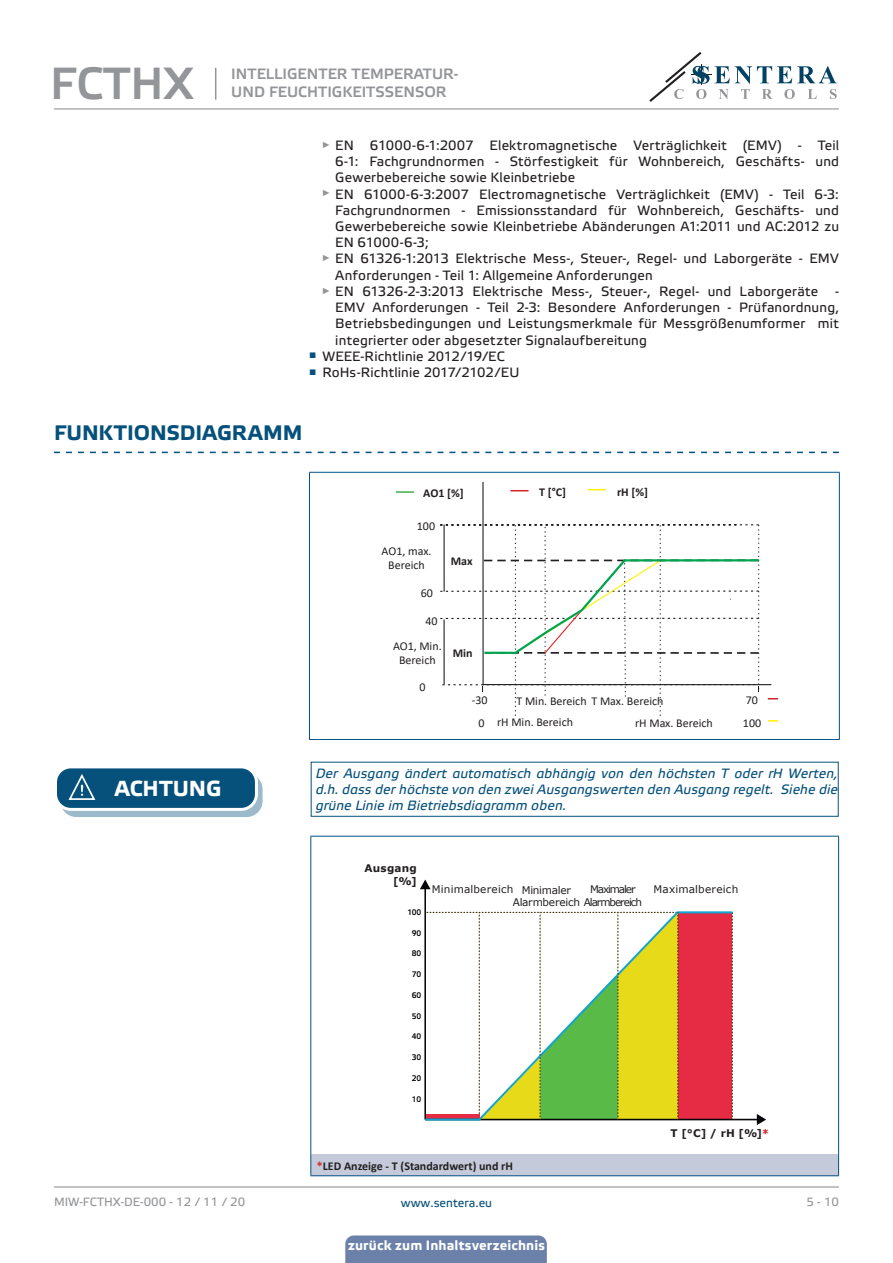
<style>
.page{position:relative;width:893px;height:1263px;background:#fff}
.page>*{position:absolute;margin:0;border:0;box-sizing:border-box;transform-origin:0 0}
.t1{font:45px "Etelka Medium Pro";color:#939598}
.t2{font:700 21.75px "Etelka Text Pro";color:#fff}
.t3{font:700 21px "Etelka Text Pro";letter-spacing:-.005em;color:#06517c}
.t4{font:15px/18px "Etelka Medium Pro";color:#939598}
.t5{font:13.5px/16.2px "Etelka Text Pro";letter-spacing:.015em;color:#231f20;text-align:justify}
.attention{font:italic 13.5px/16.2px "Etelka Text Pro";letter-spacing:.01em;color:#06517c;text-align:justify}
.t6{font:700 13.5px "Etelka Text Pro";letter-spacing:.015em;color:#fff}
.Body_text{font:12px/14.4px "Calibri";color:#231f20;text-align:center}
.Body_text-2{font:700 12px "Calibri";color:#231f20}
.t7{font:12px "Etelka Text Pro";color:#939598}
.t8{font:12px "Etelka Text Pro";color:#06517c}
.table_text{font:10.5px/12.3px "Verdana";letter-spacing:-.02em;color:#231f20}
.table_text-2{font:10.5px "Verdana";letter-spacing:.015em;color:#231f20}
.table_text-3{font:700 10.5px/12.6px "Verdana";letter-spacing:.015em;color:#231f20;text-align:right}
.table_text-4{font:10.5px "Verdana";letter-spacing:-.105em;color:#231f20}
.t9{font:8.1px "Etelka Medium Pro";letter-spacing:-.035em;color:#05060a;scale:.95 1}
.s1{color:#d1232a}
</style>
<div class="page">
<hr style="left:54px;top:108px;width:785px;height:1px;background:#939598">
<hr style="left:54px;top:1186px;width:785px;height:1px;background:#939598">
<svg style="left:649px;top:52px;width:188px;height:50px"></svg>
<div style="left:345px;top:1235px;width:202px;height:28px;background:#6c81aa"></div>
<svg style="left:54px;top:452px;width:785px;height:1px"></svg>
<hr style="left:309px;top:472px;width:531px;height:1px;background:#015186">
<hr style="left:309px;top:473px;width:1px;height:266px;background:#015186">
<hr style="left:839px;top:473px;width:1px;height:266px;background:#015186">
<hr style="left:309px;top:739px;width:531px;height:1px;background:#015186">
<svg style="left:440px;top:524px;width:321px;height:192px"></svg>
<svg style="left:396px;top:491px;width:18px;height:2px"></svg>
<svg style="left:510px;top:490px;width:18px;height:1px"></svg>
<svg style="left:588px;top:489px;width:18px;height:1px"></svg>
<svg style="left:768px;top:720px;width:10px;height:2px"></svg>
<div style="left:61px;top:774px;width:201px;height:42px;background:#9cbacb;border-radius:15px"></div>
<div style="left:60px;top:773px;width:203px;height:44px;border:1px solid #06517c;border-radius:15px"></div>
<div style="left:56px;top:767px;width:200px;height:42px;background:#06517c;border-radius:15px"></div>
<div style="left:54px;top:765px;width:204px;height:46px;border:3px solid #fff;border-radius:15px"></div>
<svg style="left:67px;top:774px;width:39px;height:36px"></svg>
<div style="left:311px;top:762px;width:528px;height:55px;border:1px solid #06517c"></div>
<div style="left:311px;top:1155px;width:528px;height:21px;background:#c5cada"></div>
<hr style="left:310px;top:836px;width:529px;height:1px;background:#015186">
<hr style="left:310px;top:836px;width:1px;height:319px;background:#015186">
<hr style="left:838px;top:836px;width:1px;height:319px;background:#015186">
<hr style="left:310px;top:1175px;width:529px;height:1px;background:#015186">
<svg style="left:310px;top:1155px;width:1px;height:20px"></svg>
<svg style="left:838px;top:1155px;width:1px;height:20px"></svg>
<hr style="left:424px;top:887px;width:2px;height:232px;background:#05060a">
<svg style="left:420px;top:879px;width:11px;height:10px"></svg>
<hr style="left:425px;top:1119px;width:333px;height:1px;background:#05060a">
<svg style="left:757px;top:1114px;width:9px;height:11px"></svg>
<svg style="left:424px;top:910px;width:310px;height:211px"></svg>
<svg style="left:425px;top:912px;width:308px;height:208px"></svg>
<hr style="left:215px;top:68px;width:1px;height:32px;background:#939598">
<h1 class="t1" style="left:50px;top:59px;width:145px">FCTHX</h1>
<p class="t4" style="left:231px;top:65px;width:228px">INTELLIGENTER TEMPERATUR-<br>UND FEUCHTIGKEITSSENSOR</p>
<p class="t5" style="left:335px;top:138px;width:505px;text-indent:-13px"><sup>►</sup> EN 61000-6-1:2007 Elektromagnetische Verträglichkeit (EMV) - Teil 6-1: Fachgrundnormen - Störfestigkeit für Wohnbereich, Geschäfts- und Gewerbebereiche sowie Kleinbetriebe</p>
<p class="t5" style="left:335px;top:187px;width:505px;text-indent:-13px"><sup>►</sup> EN 61000-6-3:2007 Electromagnetische Verträglichkeit (EMV) - Teil 6-3:<br>Fachgrundnormen - Emissionsstandard für Wohnbereich, Geschäfts- und Gewerbebereiche sowie Kleinbetriebe Abänderungen A1:2011 und AC:2012 zu EN 61000-6-3;</p>
<p class="t5" style="left:335px;top:252px;width:505px;text-indent:-13px"><sup>►</sup> EN 61326-1:2013 Elektrische Mess-, Steuer-, Regel- und Laborgeräte - EMV<br>Anforderungen - Teil 1: Allgemeine Anforderungen</p>
<p class="t5" style="left:335px;top:284px;width:505px;text-indent:-13px"><sup>►</sup> EN 61326-2-3:2013 Elektrische Mess-, Steuer-, Regel- und Laborgeräte - EMV Anforderungen - Teil 2-3: Besondere Anforderungen - Prüfanordnung, Betriebsbedingungen und Leistungsmerkmale für Messgrößenumformer mit integrierter oder abgesetzter Signalaufbereitung</p>
<p class="t5" style="left:309px;top:349px;width:197px"><sup>■</sup> WEEE-Richtlinie 2012/19/EC</p>
<p class="t5" style="left:309px;top:365px;width:212px"><sup>■</sup> RoHs-Richtlinie 2017/2102/EU</p>
<p class="t3" style="left:54px;top:421px;width:250px">FUNKTIONSDIAGRAMM</p>
<p class="t2" style="left:115px;top:776px;width:108px">ACHTUNG</p>
<p class="Body_text-2" style="left:423px;top:485px;width:42px">AO1 [%]</p>
<p class="Body_text" style="left:417px;top:518px;width:20px">100</p>
<p class="Body_text" style="left:382px;top:543px;width:51px">AO1, max.<br>Bereich</p>
<p class="Body_text" style="left:421px;top:585px;width:14px">60</p>
<p class="Body_text" style="left:425px;top:613px;width:14px">40</p>
<p class="Body_text" style="left:393px;top:638px;width:50px">AO1, Min.<br>Bereich</p>
<p class="Body_text" style="left:420px;top:679px;width:8px">0</p>
<p class="Body_text-2" style="left:451px;top:552px;width:23px">Max</p>
<p class="Body_text-2" style="left:453px;top:645px;width:21px">Min</p>
<p class="Body_text" style="left:472px;top:693px;width:17px">-30</p>
<p class="Body_text" style="left:479px;top:715px;width:8px">0</p>
<p class="Body_text-2" style="left:539px;top:484px;width:28px">T [°C]</p>
<p class="Body_text-2" style="left:617px;top:484px;width:33px">rH [%]</p>
<p class="Body_text" style="left:516px;top:694px;width:149px">T Min. Bereich T Max. Bereich</p>
<p class="Body_text" style="left:635px;top:715px;width:79px">rH Max. Bereich</p>
<p class="Body_text" style="left:497px;top:714px;width:78px">rH Min. Bereich</p>
<p class="Body_text" style="left:746px;top:693px;width:14px">70</p>
<p class="Body_text" style="left:743px;top:715px;width:20px">100</p>
<p class="attention" style="left:316px;top:766px;width:524px">Der Ausgang ändert automatisch abhängig von den höchsten T oder rH Werten, d.h. dass der höchste von den zwei Ausgangswerten den Ausgang regelt. Siehe die grüne Linie im Bietriebsdiagramm oben.</p>
<p class="table_text-3" style="left:365px;top:861px;width:54px">Ausgang [%]</p>
<p class="t9" style="left:407px;top:908px;width:16px">100</p>
<p class="t9" style="left:412px;top:929px;width:11px">90</p>
<p class="t9" style="left:412px;top:949px;width:11px">80</p>
<p class="t9" style="left:412px;top:970px;width:11px">70</p>
<p class="t9" style="left:412px;top:991px;width:11px">60</p>
<p class="t9" style="left:412px;top:1011px;width:11px">50</p>
<p class="t9" style="left:412px;top:1032px;width:11px">40</p>
<p class="t9" style="left:412px;top:1053px;width:11px">30</p>
<p class="t9" style="left:412px;top:1073px;width:11px">20</p>
<p class="t9" style="left:412px;top:1094px;width:11px">10</p>
<p class="table_text-4" style="left:590px;top:882px;width:47px">Maximaler</p>
<p class="table_text-2" style="left:432px;top:882px;width:83px">Minimalbereich</p>
<p class="table_text" style="left:513px;top:883px;width:131px;text-indent:9px">Minimaler<br>Alarmbereich Alarmbereich</p>
<p class="Body_text-2" style="left:317px;top:1157px;width:198px"><span class="s1">*</span>LED Anzeige - T (Standardwert) und rH</p>
<p class="table_text-2" style="left:654px;top:882px;width:86px">Maximalbereich</p>
<p class="table_text-3" style="left:671px;top:1127px;width:100px">T [°C] / rH [%]<span class="s1">*</span></p>
<p class="t7" style="left:54px;top:1195px;width:193px">MIW-FCTHX-DE-000 - 12 / 11 / 20</p>
<p class="t8" style="left:401px;top:1196px;width:93px">www.sentera.eu</p>
<p class="t7" style="left:806px;top:1195px;width:34px">5 - 10</p>
<p class="t6" style="left:348px;top:1238px;width:198px">zurück zum Inhaltsverzeichnis</p>
</div>
